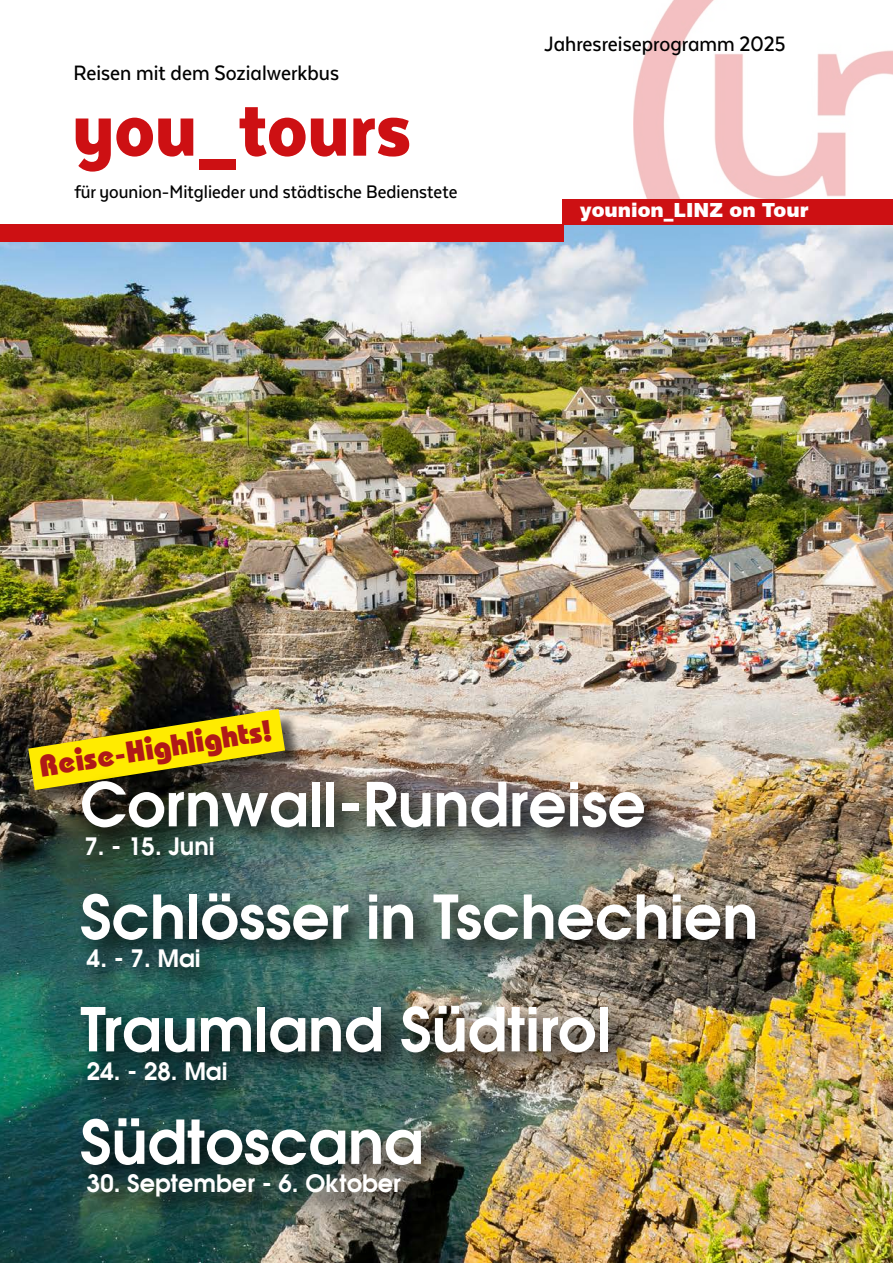
<style>
.page{position:relative;width:893px;height:1263px;background:#fff}
.page>*{position:absolute;margin:0;border:0;box-sizing:border-box;transform-origin:0 0}
.t1{font:900 88.5px "Texta Narrow Alt";color:#cd1013}
.t2{font:700 60px "Avant Garde";color:#fff}
.t3{font:30px "Bahamas Heavy Plain";color:#af1917}
.t4{font:700 24px "Avant Garde";color:#fff}
.t5{font:500 24px "Texta Narrow Alt";color:#000}
.t6{font:500 21px "Texta Narrow Alt";color:#000}
.t7{font:900 19.5px "Swiss 721 BT";color:#fff}
</style>
<div class="page">
<img style="left:0;top:225px;width:893px;height:1038px">
<img style="left:634px;top:0;width:259px;height:199px">
<div style="left:0;top:224px;width:563px;height:17px;background:#cd1013"></div>
<div style="left:562px;top:199px;width:331px;height:26px;background:#cd1013"></div>
<div style="left:31px;top:712px;width:272px;height:96px;background:#000;opacity:.59"></div>
<img style="left:28px;top:709px;width:257px;height:81px">
<img style="left:73px;top:773px;width:711px;height:451px">
<p class="t5" style="left:74px;top:60px;width:267px">Reisen mit dem Sozialwerkbus</p>
<p class="t1" style="left:72px;top:83px;width:340px">you_tours</p>
<p class="t6" style="left:75px;top:180px;width:384px">für younion-Mitglieder und städtische Bedienstete</p>
<p class="t5" style="left:544px;top:31px;width:243px">Jahresreiseprogramm 2025</p>
<p class="t7" style="left:580px;top:199px;width:230px">younion_LINZ on Tour</p>
<p class="t3" style="left:37px;top:749px;width:236px;rotate:-9deg">Reise-Highlights!</p>
<p class="t2" style="left:80px;top:763px;width:567px">Cornwall-Rundreise</p>
<p class="t4" style="left:84px;top:830px;width:132px">7. - 15. Juni</p>
<p class="t2" style="left:80px;top:876px;width:679px">Schlösser in Tschechien</p>
<p class="t4" style="left:87px;top:942px;width:115px">4. - 7. Mai</p>
<p class="t2" style="left:80px;top:988px;width:532px">Traumland Südtirol</p>
<p class="t4" style="left:87px;top:1055px;width:142px">24. - 28. Mai</p>
<p class="t2" style="left:80px;top:1101px;width:345px">Südtoscana</p>
<p class="t4" style="left:87px;top:1167px;width:315px">30. September - 6. Oktober</p>
</div>
